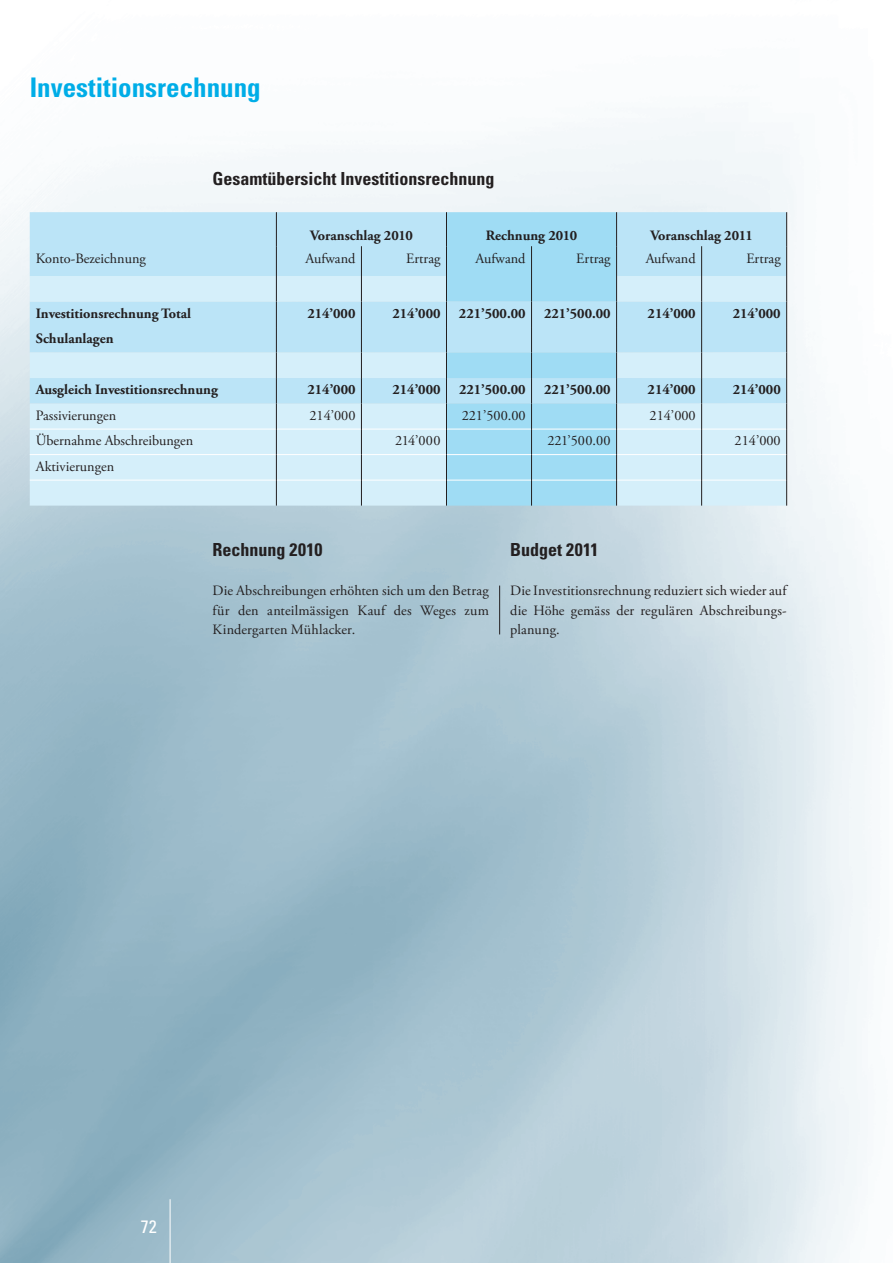
<style>
.page{position:relative;width:893px;height:1263px;background:#fff}
.page>*{position:absolute;margin:0;border:0;box-sizing:border-box;transform-origin:0 0}
.t1{font:700 condensed 27px "Univers";color:#00ade7}
.t2{font:700 condensed 18px "Univers";color:#231f20}
.t3{font:condensed 18px "Univers";color:#fff}
.t4{font:14.25px/19.5px "Adobe Garamond Pro";color:#231f20;text-align:justify}
.t5{font:700 14.25px "Adobe Garamond Pro";color:#231f20}
</style>
<div class="page">
<div style="left:30px;top:212px;width:756px;height:64px;background:#bbe4f7"></div>
<div style="left:447px;top:212px;width:169px;height:64px;background:#9fdcf4"></div>
<svg style="left:30px;top:276px;width:756px;height:230px;fill:#d1eaf7"></svg>
<hr style="left:30px;top:429px;width:246px;height:1px;background:#fff">
<hr style="left:277px;top:429px;width:84px;height:1px;background:#fff">
<hr style="left:362px;top:429px;width:84px;height:1px;background:#fff">
<hr style="left:447px;top:429px;width:84px;height:1px;background:#fff">
<hr style="left:532px;top:429px;width:84px;height:1px;background:#fff">
<hr style="left:617px;top:429px;width:84px;height:1px;background:#fff">
<hr style="left:702px;top:429px;width:84px;height:1px;background:#fff">
<hr style="left:30px;top:454px;width:246px;height:1px;background:#fff">
<hr style="left:277px;top:454px;width:84px;height:1px;background:#fff">
<hr style="left:362px;top:454px;width:84px;height:1px;background:#fff">
<hr style="left:447px;top:454px;width:84px;height:1px;background:#fff">
<hr style="left:532px;top:454px;width:84px;height:1px;background:#fff">
<hr style="left:617px;top:454px;width:84px;height:1px;background:#fff">
<hr style="left:702px;top:454px;width:84px;height:1px;background:#fff">
<hr style="left:30px;top:480px;width:246px;height:1px;background:#fff">
<hr style="left:277px;top:480px;width:84px;height:1px;background:#fff">
<hr style="left:362px;top:480px;width:84px;height:1px;background:#fff">
<hr style="left:447px;top:480px;width:84px;height:1px;background:#fff">
<hr style="left:532px;top:480px;width:84px;height:1px;background:#fff">
<hr style="left:617px;top:480px;width:84px;height:1px;background:#fff">
<hr style="left:702px;top:480px;width:84px;height:1px;background:#fff">
<hr style="left:276px;top:212px;width:1px;height:34px;background:#231f20">
<hr style="left:446px;top:212px;width:1px;height:34px;background:#231f20">
<hr style="left:616px;top:212px;width:1px;height:34px;background:#231f20">
<hr style="left:276px;top:246px;width:1px;height:30px;background:#231f20">
<hr style="left:361px;top:246px;width:1px;height:30px;background:#231f20">
<hr style="left:446px;top:246px;width:1px;height:30px;background:#231f20">
<hr style="left:531px;top:246px;width:1px;height:30px;background:#231f20">
<hr style="left:616px;top:246px;width:1px;height:30px;background:#231f20">
<hr style="left:701px;top:246px;width:1px;height:30px;background:#231f20">
<svg style="left:276px;top:276px;width:1px;height:230px"></svg>
<svg style="left:361px;top:276px;width:1px;height:230px"></svg>
<svg style="left:446px;top:276px;width:1px;height:230px"></svg>
<svg style="left:531px;top:276px;width:1px;height:230px"></svg>
<svg style="left:616px;top:276px;width:1px;height:230px"></svg>
<svg style="left:701px;top:276px;width:1px;height:230px"></svg>
<hr style="left:786px;top:212px;width:1px;height:34px;background:#231f20">
<hr style="left:786px;top:246px;width:1px;height:30px;background:#231f20">
<svg style="left:786px;top:276px;width:1px;height:230px"></svg>
<hr style="left:499px;top:585px;width:1px;height:49px;background:#231f20">
<h1 class="t1" style="left:30px;top:70px;width:232px">Investitionsrechnung</h1>
<p class="t2" style="left:213px;top:167px;width:283px">Gesamtübersicht Investitionsrechnung</p>
<p class="t5" style="left:310px;top:227px;width:104px">Voranschlag 2010</p>
<p class="t5" style="left:486px;top:227px;width:93px">Rechnung 2010</p>
<p class="t5" style="left:650px;top:227px;width:104px">Voranschlag 2011</p>
<p class="t4" style="left:36px;top:249px;width:112px">Konto-Bezeichnung</p>
<p class="t4" style="left:305px;top:249px;width:51px">Aufwand</p>
<p class="t4" style="left:406px;top:249px;width:36px">Ertrag</p>
<p class="t4" style="left:476px;top:249px;width:51px">Aufwand</p>
<p class="t4" style="left:576px;top:249px;width:36px">Ertrag</p>
<p class="t4" style="left:646px;top:249px;width:51px">Aufwand</p>
<p class="t4" style="left:746px;top:249px;width:36px">Ertrag</p>
<p class="t5" style="left:36px;top:305px;width:157px">Investitionsrechnung Total</p>
<p class="t5" style="left:307px;top:305px;width:50px">214’000</p>
<p class="t5" style="left:392px;top:305px;width:50px">214’000</p>
<p class="t5" style="left:459px;top:305px;width:68px">221’500.00</p>
<p class="t5" style="left:544px;top:305px;width:68px">221’500.00</p>
<p class="t5" style="left:648px;top:305px;width:50px">214’000</p>
<p class="t5" style="left:733px;top:305px;width:50px">214’000</p>
<p class="t5" style="left:36px;top:330px;width:79px">Schulanlagen</p>
<p class="t5" style="left:36px;top:382px;width:184px">Ausgleich Investitionsrechnung</p>
<p class="t5" style="left:307px;top:382px;width:50px">214’000</p>
<p class="t5" style="left:392px;top:382px;width:50px">214’000</p>
<p class="t5" style="left:459px;top:382px;width:68px">221’500.00</p>
<p class="t5" style="left:544px;top:382px;width:68px">221’500.00</p>
<p class="t5" style="left:648px;top:382px;width:50px">214’000</p>
<p class="t5" style="left:733px;top:382px;width:50px">214’000</p>
<p class="t4" style="left:36px;top:406px;width:82px">Passivierungen</p>
<p class="t4" style="left:309px;top:406px;width:48px">214’000</p>
<p class="t4" style="left:462px;top:406px;width:65px">221’500.00</p>
<p class="t4" style="left:650px;top:406px;width:48px">214’000</p>
<p class="t4" style="left:36px;top:432px;width:159px">Übernahme Abschreibungen</p>
<p class="t4" style="left:395px;top:432px;width:47px">214’000</p>
<p class="t4" style="left:547px;top:432px;width:65px">221’500.00</p>
<p class="t4" style="left:735px;top:432px;width:48px">214’000</p>
<p class="t4" style="left:36px;top:457px;width:80px">Aktivierungen</p>
<p class="t2" style="left:213px;top:539px;width:111px">Rechnung 2010</p>
<p class="t4" style="left:213px;top:582px;width:278px">Die Abschreibungen erhöhten sich um den Betrag für den anteilmässigen Kauf des Weges zum Kindergarten Mühlacker.</p>
<p class="t2" style="left:510px;top:539px;width:90px">Budget 2011</p>
<p class="t4" style="left:510px;top:582px;width:278px">Die Investitionsrechnung reduziert sich wieder auf die Höhe gemäss der regulären Abschreibungs&shy;planung.</p>
<p class="t3" style="left:141px;top:1215px;width:17px">72</p>
</div>
